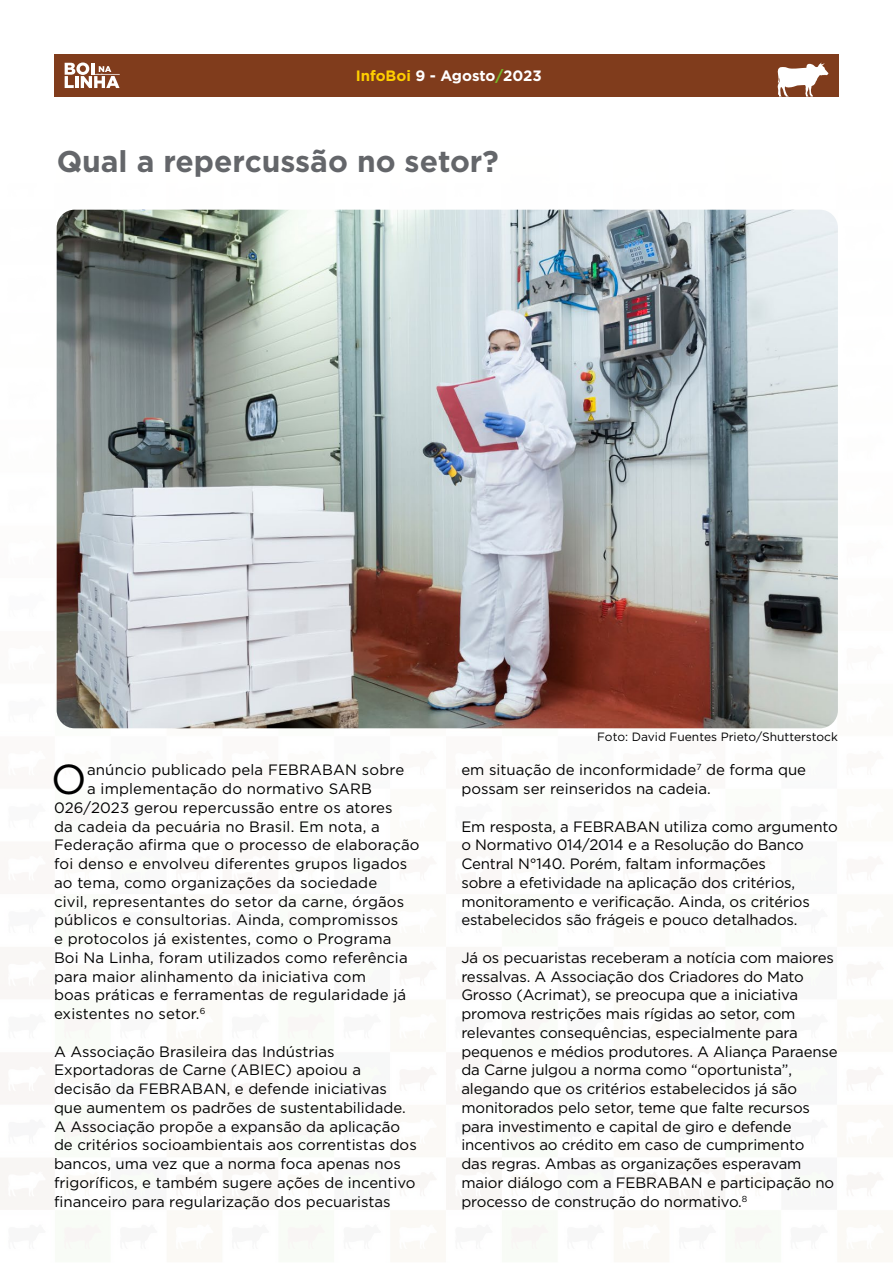
<style>
.page{position:relative;width:893px;height:1263px;background:#fff}
.page>*{position:absolute;margin:0;border:0;box-sizing:border-box;transform-origin:0 0}
.t1{font:41.85px "Gotham";color:#000}
.t2{font:700 30px "Gotham";color:#64666a}
.t3{font:15px/18.8px "Gotham";letter-spacing:-.01em;color:#000}
.t4{font:15px "Gotham";letter-spacing:.01em;color:#000}
.t5{font:700 15px "Gotham";color:#fff}
.t6{font:12px "Gotham";color:#000}
.s1{color:#fece00}
.s2{color:#76b82a}
</style>
<div class="page">
<img style="left:0;top:209px;width:883px;height:1040px">
<div style="left:54px;top:54px;width:785px;height:43px;background:#803c1c"></div>
<svg style="left:777px;top:62px;width:51px;height:35px"></svg>
<svg style="left:65px;top:63px;width:55px;height:25px"></svg>
<img style="left:57px;top:210px;width:781px;height:518px">
<p class="t5" style="left:356px;top:66px;width:188px"><span class="s1">InfoBoi</span> 9 - Agosto<span class="s2">/</span>2023</p>
<h2 class="t2" style="left:57px;top:141px;width:444px">Qual a repercussão no setor?</h2>
<p class="t6" style="left:597px;top:729px;width:242px">Foto: David Fuentes Prieto/Shutterstock</p>
<h1 class="t1" style="left:51px;top:752px;width:37px">O</h1>
<p class="t4" style="left:87px;top:760px;width:319px">anúncio publicado pela FEBRABAN sobre</p>
<p class="t4" style="left:87px;top:779px;width:287px">a implementação do normativo SARB</p>
<p class="t4" style="left:54px;top:798px;width:340px">026/2023 gerou repercussão entre os atores</p>
<p class="t4" style="left:54px;top:817px;width:327px">da cadeia da pecuária no Brasil. Em nota, a</p>
<p class="t4" style="left:54px;top:835px;width:367px">Federação afirma que o processo de elaboração</p>
<p class="t4" style="left:54px;top:854px;width:355px">foi denso e envolveu diferentes grupos ligados</p>
<p class="t4" style="left:54px;top:873px;width:325px">ao tema, como organizações da sociedade</p>
<p class="t4" style="left:54px;top:892px;width:352px">civil, representantes do setor da carne, órgãos</p>
<p class="t4" style="left:54px;top:910px;width:346px">públicos e consultorias. Ainda, compromissos</p>
<p class="t4" style="left:54px;top:929px;width:339px">e protocolos já existentes, como o Programa</p>
<p class="t4" style="left:54px;top:948px;width:355px">Boi Na Linha, foram utilizados como referência</p>
<p class="t4" style="left:54px;top:967px;width:314px">para maior alinhamento da iniciativa com</p>
<p class="t4" style="left:54px;top:985px;width:354px">boas práticas e ferramentas de regularidade já</p>
<p class="t4" style="left:54px;top:1004px;width:153px">existentes no setor.<sup>6</sup></p>
<p class="t3" style="left:54px;top:1041px;width:364px">A Associação Brasileira das Indústrias Exportadoras de Carne (ABIEC) apoiou a decisão da FEBRABAN, e defende iniciativas que aumentem os padrões de sustentabilidade.<br>A Associação propõe a expansão da aplicação de critérios socioambientais aos correntistas dos bancos, uma vez que a norma foca apenas nos frigoríficos, e também sugere ações de incentivo financeiro para regularização dos pecuaristas</p>
<p class="t3" style="left:461px;top:760px;width:346px">em situação de inconformidade<sup>7</sup> de forma que possam ser reinseridos na cadeia.</p>
<p class="t3" style="left:461px;top:816px;width:378px">Em resposta, a FEBRABAN utiliza como argumento o Normativo 014/2014 e a Resolução do Banco Central N°140. Porém, faltam informações<br>sobre a efetividade na aplicação dos critérios, monitoramento e verificação. Ainda, os critérios estabelecidos são frágeis e pouco detalhados.</p>
<p class="t3" style="left:461px;top:948px;width:378px">Já os pecuaristas receberam a notícia com maiores ressalvas. A Associação dos Criadores do Mato Grosso (Acrimat), se preocupa que a iniciativa promova restrições mais rígidas ao setor, com relevantes consequências, especialmente para pequenos e médios produtores. A Aliança Paraense da Carne julgou a norma como “oportunista”, alegando que os critérios estabelecidos já são monitorados pelo setor, teme que falte recursos para investimento e capital de giro e defende incentivos ao crédito em caso de cumprimento<br>das regras. Ambas as organizações esperavam maior diálogo com a FEBRABAN e participação no processo de construção do normativo.<sup>8</sup></p>
</div>
